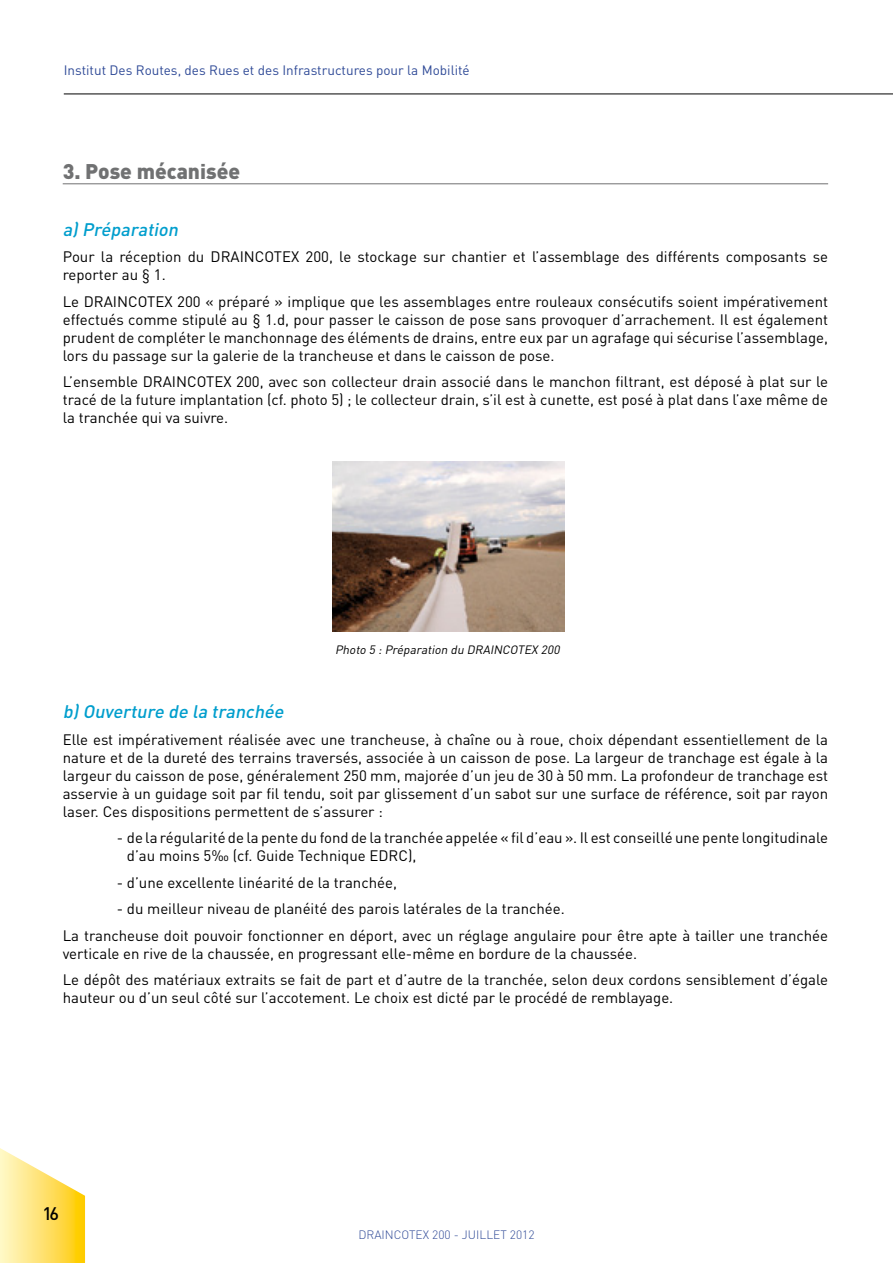
<style>
.page{position:relative;width:893px;height:1263px;background:#fff}
.page>*{position:absolute;margin:0;border:0;box-sizing:border-box;transform-origin:0 0}
.t1{font:900 21px "DIN";color:#707172}
.t2{font:italic 500 18px "DIN";color:#009ecd}
.t3{font:500 18px "DIN";color:#000}
.t4{font:15px/18px "DIN";color:#000}
.t5{font:13.5px "DIN";color:#2f4a97}
.t6{font:italic 12px "DIN";color:#000}
.t7{font:300 12px "DIN";color:#2f4a97}
</style>
<div class="page">
<svg style="left:0;top:1148px;width:85px;height:115px"></svg>
<hr style="left:63px;top:183px;width:765px;height:1px;background:#707172">
<img style="left:332px;top:461px;width:232px;height:170px">
<hr style="left:64px;top:94px;width:829px;height:1px;background:#000">
<p class="t5" style="left:64px;top:61px;width:407px">Institut Des Routes, des Rues et des Infrastructures pour la Mobilité</p>
<h1 class="t1" style="left:63px;top:158px;width:179px">3. Pose mécanisée</h1>
<p class="t2" style="left:63px;top:218px;width:121px">a)Préparation</p>
<p class="t4" style="left:63px;top:248px;width:767px">Pour la réception du DRAINCOTEX 200, le stockage sur chantier et l’assemblage des différents composants se reporter au § 1.</p>
<p class="t4" style="left:63px;top:292px;width:767px;text-align:justify">Le DRAINCOTEX 200 « préparé » implique que les assemblages entre rouleaux consécutifs soient impérativement effectués comme stipulé au § 1.d, pour passer le caisson de pose sans provoquer d’arrachement. Il est également prudent de compléter le manchonnage des éléments de drains, entre eux par un agrafage qui sécurise l’assemblage, lors du passage sur la galerie de la trancheuse et dans le caisson de pose.</p>
<p class="t4" style="left:63px;top:373px;width:767px;text-align:justify">L’ensemble DRAINCOTEX 200, avec son collecteur drain associé dans le manchon filtrant, est déposé à plat sur le tracé de la future implantation (cf. photo 5) ; le collecteur drain, s’il est à cunette, est posé à plat dans l’axe même de la tranchée qui va suivre.</p>
<p class="t6" style="left:335px;top:642px;width:229px">Photo 5 :Préparation du DRAINCOTEX 200</p>
<p class="t2" style="left:63px;top:700px;width:226px">b)Ouverture de la tranchée</p>
<p class="t4" style="left:63px;top:730px;width:767px;text-align:justify">Elle est impérativement réalisée avec une trancheuse, à chaîne ou à roue, choix dépendant essentiellement de la nature et de la dureté des terrains traversés, associée à un caisson de pose. La largeur de tranchage est égale à la largeur du caisson de pose, généralement 250 mm, majorée d’un jeu de 30 à 50 mm. La profondeur de tranchage est asservie à un guidage soit par fil tendu, soit par glissement d’un sabot sur une surface de référence, soit par rayon laser. Ces dispositions permettent de s’assurer :</p>
<p class="t4" style="left:127px;top:828px;width:703px;text-indent:-10px">- de la régularité de la pente du fond de la tranchée appelée « fil d’eau ». Il est conseillé une pente longitudinale d’au moins 5‰ (cf. Guide Technique EDRC),</p>
<p class="t4" style="left:117px;top:873px;width:282px">- d’une excellente linéarité de la tranchée,</p>
<p class="t4" style="left:63px;top:895px;width:767px;line-height:26.5px;text-indent:54px">- du meilleur niveau de planéité des parois latérales de la tranchée.<br>La trancheuse doit pouvoir fonctionner en déport, avec un réglage angulaire pour être apte à tailler une tranchée</p>
<p class="t4" style="left:63px;top:940px;width:767px;line-height:26.5px">verticale en rive de la chaussée, en progressant elle-même en bordure de la chaussée.<br>Le dépôt des matériaux extraits se fait de part et d’autre de la tranchée, selon deux cordons sensiblement d’égale</p>
<p class="t4" style="left:63px;top:988px;width:612px">hauteur ou d’un seul côté sur l’accotement. Le choix est dicté par le procédé de remblayage.</p>
<p class="t3" style="left:43px;top:1201px;width:18px">16</p>
<p class="t7" style="left:358px;top:1228px;width:178px">DRAINCOTEX 200 - jui llet 2012</p>
</div>
